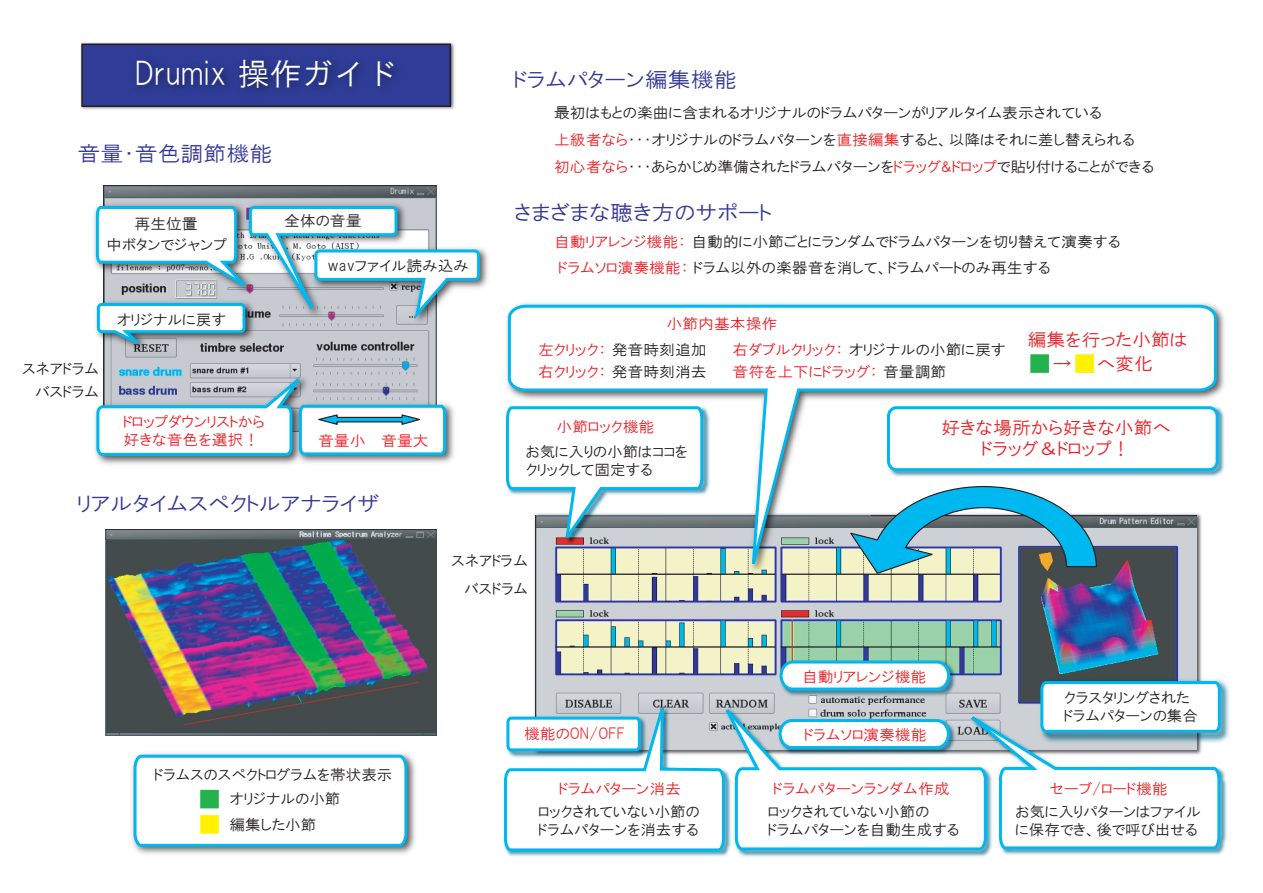
<style>
.page{position:relative;width:1263px;height:893px;background:#fff}
.page>*{position:absolute;margin:0;border:0;box-sizing:border-box;transform-origin:0 0}
.t1{font:31.5px "HGS Gothic M";color:#fff}
.t2{font:21px "HGP Gothic M";color:#343896;scale:1.09 1}
.t3{font:18px/24px "HGP Gothic M";color:#ee1d23;scale:1.05 1}
.t4{font:15px/27px "HGP Gothic M";color:#231f20;scale:1.05 1}
.t5{font:15px/18px "HGP Gothic M";color:#231f20;scale:1.04 1}
.t6{font:15px/18px "HGP Gothic M";color:#ee1d23;scale:1.05 1}
.s1{color:#ee1d23}
.s2{color:#231f20}
.s3{color:#fff}
</style>
<div class="page">
<img style="left:536px;top:576px;width:661px;height:83px">
<img style="left:80px;top:42px;width:375px;height:68px">
<div style="left:82px;top:44px;width:368px;height:62px;background:#2f3d98"></div>
<div style="left:81px;top:44px;width:370px;height:63px;border:2px solid #231f20"></div>
<img style="left:124px;top:59px;width:292px;height:48px">
<img style="left:104px;top:185px;width:332px;height:192px">
<img style="left:103px;top:343px;width:155px;height:13px">
<img style="left:94px;top:371px;width:218px;height:94px">
<img style="left:292px;top:404px;width:162px;height:61px">
<svg style="left:95px;top:377px;width:353px;height:77px"></svg>
<img style="left:258px;top:200px;width:152px;height:4px">
<img style="left:103px;top:200px;width:155px;height:4px">
<img style="left:105px;top:530px;width:331px;height:205px">
<img style="left:131px;top:755px;width:285px;height:99px">
<svg style="left:132px;top:753px;width:277px;height:92px"></svg>
<div style="left:200px;top:790px;width:19px;height:18px;background:#23b24b"></div>
<div style="left:200px;top:815px;width:19px;height:19px;background:#fff101"></div>
<img style="left:1001px;top:769px;width:226px;height:86px">
<img style="left:505px;top:850px;width:218px;height:7px">
<img style="left:723px;top:850px;width:268px;height:7px">
<img style="left:505px;top:308px;width:720px;height:268px">
<svg style="left:506px;top:303px;width:712px;height:261px"></svg>
<img style="left:1222px;top:680px;width:7px;height:62px">
<svg style="left:504px;top:659px;width:718px;height:191px"></svg>
<div style="left:1030px;top:354px;width:19px;height:19px;background:#23b24b"></div>
<div style="left:1075px;top:354px;width:19px;height:19px;background:#fff101"></div>
<img style="left:482px;top:249px;width:6px;height:38px">
<svg style="left:94px;top:204px;width:388px;height:139px"></svg>
<h1 class="t1" style="left:135px;top:58px;width:264px">Drumix 操作ガイド</h1>
<h2 class="t2" style="left:78px;top:143px;width:180px">音量・音色調節機能</h2>
<p class="t4" style="left:134px;top:210px;width:62px">再生位置</p>
<p class="t4" style="left:284px;top:207px;width:75px">全体の音量</p>
<p class="t4" style="left:106px;top:231px;width:116px">中ボタンでジャンプ</p>
<p class="t5" style="left:22px;top:359px;width:75px">スネアドラム</p>
<p class="t5" style="left:35px;top:383px;width:63px">バスドラム</p>
<p class="t5" style="left:117px;top:310px;width:107px">オリジナルに戻す</p>
<p class="t6" style="left:124px;top:412px;width:136px">ドロップダウンリストから好きな音色を選択！</p>
<p class="t4" style="left:328px;top:252px;width:136px">wavファイル読み込み</p>
<p class="t6" style="left:318px;top:431px;width:107px">音量小 音量大</p>
<h2 class="t2" style="left:78px;top:492px;width:278px">リアルタイムスペクトルアナライザ</h2>
<h2 class="t2" style="left:514px;top:69px;width:206px">ドラムパターン編集機能</h2>
<p class="t4" style="left:554px;top:99px;width:573px">最初はもとの楽曲に含まれるオリジナルのドラムパターンがリアルタイム表示されている<br><span class="s1">上級者なら</span>・・・オリジナルのドラムパターンを<span class="s1">直接編集</span>すると、以降はそれに差し替えられる<span class="s1">初心者なら</span>・・・あらかじめ準備されたドラムパターンを<span class="s1">ドラッグ&amp;ドロップ</span>で貼り付けることができる</p>
<h2 class="t2" style="left:514px;top:202px;width:238px">さまざまな聴き方のサポート</h2>
<p class="t4" style="left:559px;top:229px;width:537px;line-height:26px;text-indent:-5px"><span class="s1">自動リアレンジ機能：</span> 自動的に小節ごとにランダムでドラムパターンを切り替えて演奏する<span class="s1">ドラムソロ演奏機能：</span> ドラム以外の楽器音を消して、ドラムパートのみ再生する</p>
<p class="t6" style="left:667px;top:314px;width:107px">小節内基本操作</p>
<p class="t6" style="left:538px;top:341px;width:162px">左クリック： <span class="s2">発音時刻追加</span></p>
<p class="t6" style="left:732px;top:338px;width:262px;line-height:22.4px">右ダブルクリック： <span class="s2">オリジナルの小節に戻す</span>音符を上下にドラッグ： <span class="s2">音量調節</span></p>
<p class="t6" style="left:538px;top:363px;width:162px">右クリック： <span class="s2">発音時刻消去</span></p>
<p class="t3" style="left:1028px;top:327px;width:154px">編集を行った小節は<span class="s3">　　</span>→ <span class="s2">　</span> へ変化</p>
<p class="t6" style="left:556px;top:418px;width:95px">小節ロック機能</p>
<p class="t3" style="left:941px;top:415px;width:221px">好きな場所から好きな小節へ</p>
<p class="t5" style="left:526px;top:442px;width:157px">お気に入りの小節はココを</p>
<p class="t3" style="left:982px;top:437px;width:143px">ドラッグ＆ドロップ！</p>
<p class="t5" style="left:526px;top:460px;width:124px">クリックして固定する</p>
<p class="t5" style="left:451px;top:551px;width:75px">スネアドラム</p>
<p class="t5" style="left:155px;top:766px;width:230px">ドラムスのスペクトログラムを帯状表示</p>
<p class="t5" style="left:230px;top:786px;width:108px;line-height:25.5px">オリジナルの小節編集した小節</p>
<p class="t5" style="left:464px;top:579px;width:63px">バスドラム</p>
<p class="t6" style="left:524px;top:724px;width:98px">機能のON/OFF</p>
<p class="t6" style="left:559px;top:780px;width:118px">ドラムパターン消去</p>
<p class="t5" style="left:538px;top:803px;width:156px">ロックされていない小節のドラムパターンを消去する</p>
<p class="t6" style="left:802px;top:667px;width:120px">自動リアレンジ機能</p>
<p class="t6" style="left:804px;top:726px;width:118px">ドラムソロ演奏機能</p>
<p class="t6" style="left:773px;top:780px;width:169px">ドラムパターンランダム作成</p>
<p class="t5" style="left:768px;top:803px;width:185px">ロックされていない小節の<br>ドラムパターンを自動生成する</p>
<p class="t5" style="left:1064px;top:689px;width:130px">クラスタリングされたドラムパターンの集合</p>
<p class="t6" style="left:1049px;top:780px;width:114px">セーブ/ロード機能</p>
<p class="t5" style="left:1016px;top:803px;width:180px">お気に入りパターンはファイルに保存でき、後で呼び出せる</p>
</div>
